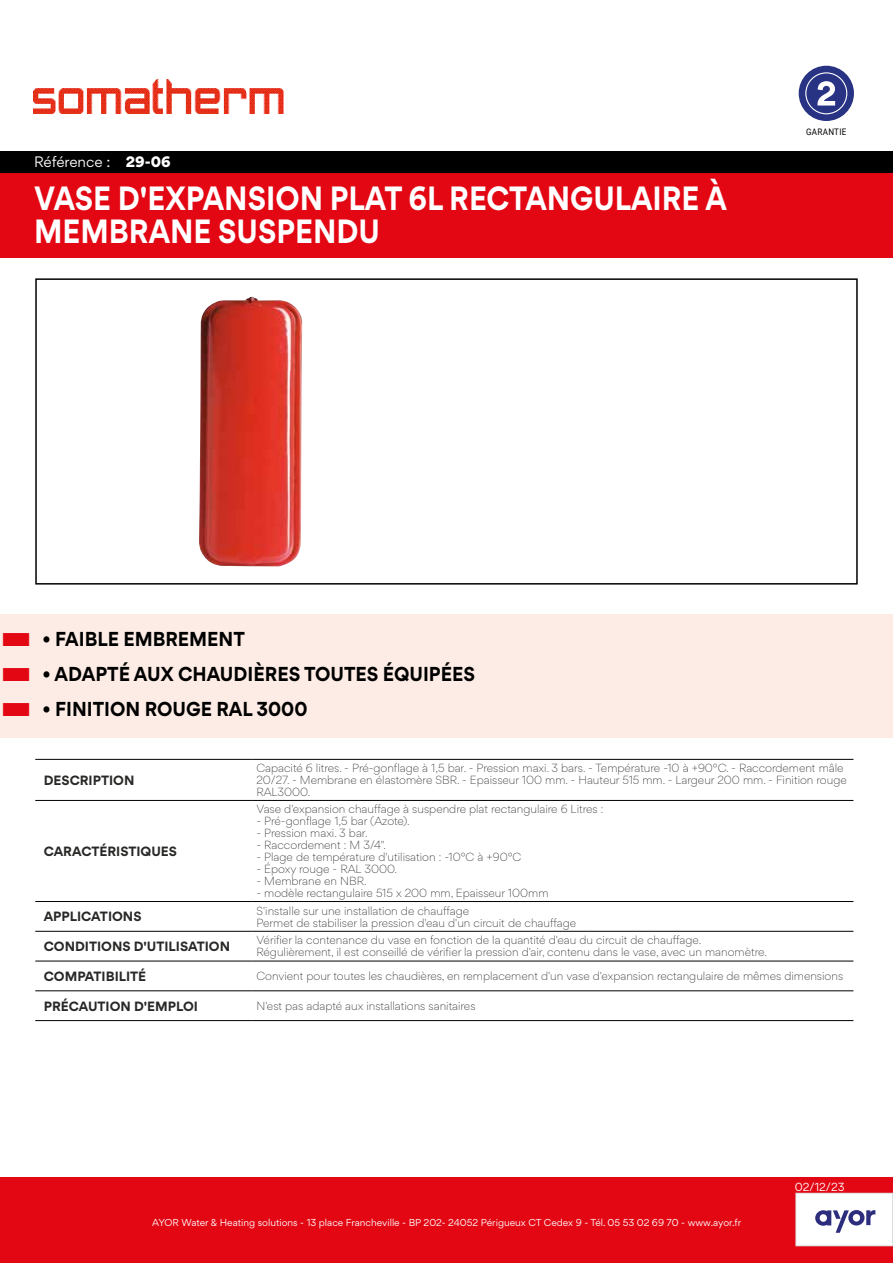
<style>
.page{position:relative;width:893px;height:1263px;background:#fff}
.page>*{position:absolute;margin:0;border:0;box-sizing:border-box;transform-origin:0 0}
.t1{font:700 30px/33px "Gordita";color:#fff;scale:.9 1}
.t2{font:700 18px "Gordita";color:#000;scale:.95 1}
.t3{font:13.5px "Gordita";letter-spacing:-.005em;color:#fff}
.t4{font:700 12px "Gordita";color:#282827}
.t5{font:300 10.5px/12px "Gordita";color:#282827}
.t6{font:10.5px "Gordita";color:#fff}
.t7{font:9px "Gordita";color:#fff}
.t8{font:9px "Roboto";letter-spacing:.035em;color:#000;scale:.9 1}
.s1{font-weight:900}
</style>
<div class="page">
<div style="left:0;top:1178px;width:893px;height:85px;background:#e30613"></div>
<div style="left:796px;top:1193px;width:97px;height:53px;background:#fff"></div>
<div style="left:795px;top:1193px;width:98px;height:53px;border:1px solid #dadada"></div>
<img style="left:199px;top:297px;width:104px;height:269px">
<div style="left:0;top:172px;width:893px;height:85px;background:#e30613"></div>
<div style="left:799px;top:66px;width:55px;height:55px;background:#293384;border-radius:50%"></div>
<svg style="left:805px;top:72px;width:42px;height:42px"></svg>
<div style="left:35px;top:278px;width:823px;height:307px;border:2px solid #000"></div>
<div style="left:0;top:614px;width:893px;height:53px;background:#fdece5"></div>
<div style="left:0;top:649px;width:893px;height:53px;background:#fdece5"></div>
<div style="left:0;top:684px;width:893px;height:53px;background:#fdece5"></div>
<svg style="left:815px;top:1210px;width:60px;height:23px"></svg>
<img style="left:33px;top:79px;width:250px;height:34px">
<div style="left:0;top:151px;width:893px;height:21px;background:#000"></div>
<hr style="left:35px;top:759px;width:217px;height:1px;background:#000">
<hr style="left:252px;top:759px;width:601px;height:1px;background:#000">
<hr style="left:35px;top:800px;width:217px;height:1px;background:#000">
<hr style="left:252px;top:800px;width:601px;height:1px;background:#000">
<hr style="left:35px;top:901px;width:217px;height:1px;background:#000">
<hr style="left:252px;top:901px;width:601px;height:1px;background:#000">
<hr style="left:35px;top:931px;width:217px;height:1px;background:#000">
<hr style="left:252px;top:931px;width:601px;height:1px;background:#000">
<hr style="left:35px;top:961px;width:217px;height:1px;background:#000">
<hr style="left:252px;top:961px;width:601px;height:1px;background:#000">
<hr style="left:35px;top:990px;width:217px;height:1px;background:#000">
<hr style="left:252px;top:990px;width:601px;height:1px;background:#000">
<hr style="left:35px;top:1020px;width:217px;height:1px;background:#000">
<hr style="left:252px;top:1020px;width:601px;height:1px;background:#000">
<p class="t3" style="left:34px;top:152px;width:138px">Référence : <span class="s1">29-06</span></p>
<h1 class="t1" style="left:34px;top:182px;width:771px">VASE D'EXPANSION PLAT 6L RECTANGULAIRE À<br>MEMBRANE SUSPENDU</h1>
<p class="t8" style="left:806px;top:125px;width:46px">GARANTIE</p>
<h2 class="t2" style="left:43px;top:624px;width:215px">• FAIBLE EMBREMENT</h2>
<h2 class="t2" style="left:43px;top:659px;width:457px">• ADAPTÉ AUX CHAUDIÈRES TOUTES ÉQUIPÉES</h2>
<h2 class="t2" style="left:43px;top:694px;width:280px">• FINITION ROUGE RAL 3000</h2>
<p class="t4" style="left:44px;top:770px;width:92px">DESCRIPTION</p>
<p class="t5" style="left:256px;top:762px;width:592px">Capacité 6 litres. - Pré-gonflage à 1,5 bar. - Pression maxi. 3 bars. - Température -10 à +90°C. - Raccordement mâle<br>20/27. - Membrane en élastomère SBR. - Epaisseur 100 mm. - Hauteur 515 mm. - Largeur 200 mm. - Finition rouge<br>RAL3000.</p>
<p class="t4" style="left:44px;top:842px;width:135px">CARACTÉRISTIQUES</p>
<p class="t5" style="left:256px;top:803px;width:348px">Vase d'expansion chauffage à suspendre plat rectangulaire 6 Litres :</p>
<p class="t5" style="left:256px;top:815px;width:155px">- Pré-gonflage 1,5 bar (Azote).</p>
<p class="t5" style="left:256px;top:827px;width:113px">- Pression maxi. 3 bar.</p>
<p class="t5" style="left:256px;top:839px;width:131px">- Raccordement : M 3/4".</p>
<p class="t5" style="left:256px;top:851px;width:267px">- Plage de température d'utilisation : -10°C à +90°C</p>
<p class="t5" style="left:256px;top:863px;width:142px">- Époxy rouge - RAL 3000.</p>
<p class="t5" style="left:256px;top:875px;width:112px">- Membrane en NBR.</p>
<p class="t5" style="left:256px;top:887px;width:294px">- modèle rectangulaire 515 x 200 mm, Epaisseur 100mm</p>
<p class="t4" style="left:44px;top:907px;width:99px">APPLICATIONS</p>
<p class="t5" style="left:256px;top:904px;width:321px">S'installe sur une installation de chauffage<br>Permet de stabiliser la pression d'eau d'un circuit de chauffage</p>
<p class="t4" style="left:44px;top:937px;width:188px">CONDITIONS D'UTILISATION</p>
<p class="t5" style="left:256px;top:934px;width:512px">Vérifier la contenance du vase en fonction de la quantité d'eau du circuit de chauffage.<br>Régulièrement, il est conseillé de vérifier la pression d'air, contenu dans le vase, avec un manomètre.</p>
<p class="t4" style="left:44px;top:966px;width:104px">COMPATIBILITÉ</p>
<p class="t5" style="left:256px;top:970px;width:588px">Convient pour toutes les chaudières, en remplacement d'un vase d'expansion rectangulaire de mêmes dimensions</p>
<p class="t4" style="left:44px;top:996px;width:156px">PRÉCAUTION D'EMPLOI</p>
<p class="t5" style="left:256px;top:999px;width:221px">N'est pas adapté aux installations sanitaires</p>
<p class="t7" style="left:152px;top:1216px;width:590px">AYOR Water &amp; Heating solutions - 13 place Francheville - BP 202- 24052 Périgueux CT Cedex 9 - Tél. 05 53 02 69 70 - www.ayor.fr</p>
<p class="t6" style="left:795px;top:1179px;width:51px">02/12/23</p>
</div>
